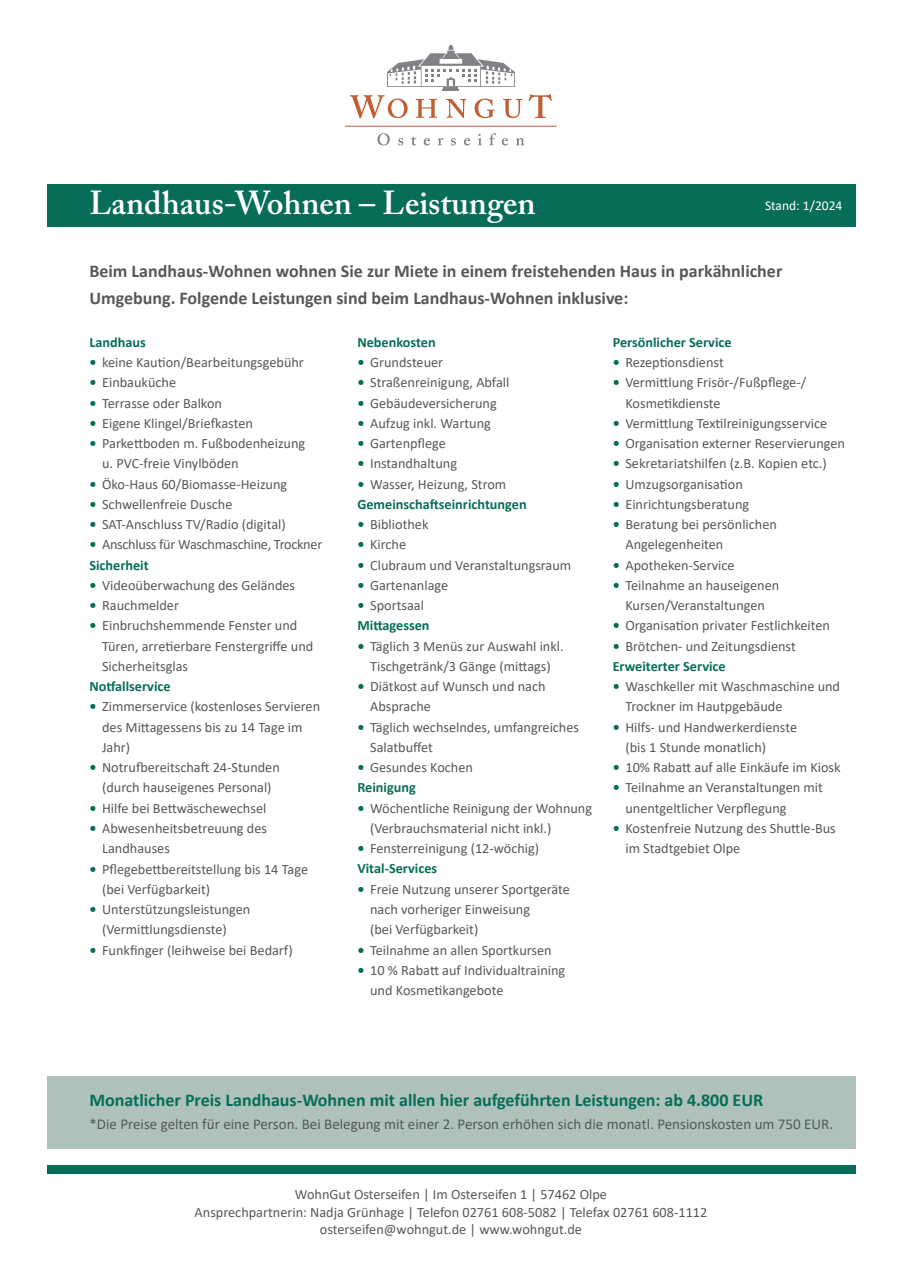
<style>
.page{position:relative;width:902px;height:1272px;background:#fff}
.page>*{position:absolute;margin:0;border:0;box-sizing:border-box;transform-origin:0 0}
.t1{font:600 33px "Adobe Caslon Pro";color:#fff}
.t2{font:700 18px/27px "Calibri";color:#57585a}
.t3{font:700 18px "Calibri";color:#076d58}
.t4{font:15px "Calibri";color:#57585a}
.t5{font:14.25px/20.2px "Calibri";color:#57585a}
.t6{font:700 14.25px/20.2px "Calibri";color:#076d58}
.t7{font:14.25px/20.2px "Calibri";letter-spacing:-.02em;color:#57585a}
.t8{font:13.5px "Calibri";color:#fff}
.s1{font-weight:700;color:#076d58}
.s2{font-weight:400;color:#57585a}
</style>
<div class="page">
<svg style="left:377px;top:133px;width:13px;height:12px"></svg>
<svg style="left:398px;top:138px;width:5px;height:7px"></svg>
<svg style="left:411px;top:136px;width:5px;height:9px"></svg>
<svg style="left:423px;top:138px;width:7px;height:7px"></svg>
<svg style="left:437px;top:138px;width:6px;height:7px"></svg>
<svg style="left:451px;top:138px;width:5px;height:7px"></svg>
<svg style="left:464px;top:138px;width:6px;height:7px"></svg>
<svg style="left:478px;top:134px;width:4px;height:11px"></svg>
<svg style="left:489px;top:133px;width:7px;height:12px"></svg>
<svg style="left:502px;top:138px;width:6px;height:7px"></svg>
<svg style="left:516px;top:138px;width:8px;height:7px"></svg>
<hr style="left:345px;top:126px;width:211px;height:1px;background:#bf5f33">
<svg style="left:528px;top:94px;width:23px;height:24px"></svg>
<svg style="left:350px;top:45px;width:172px;height:73px"></svg>
<div style="left:47px;top:184px;width:808px;height:42px;background:#076d58"></div>
<div style="left:47px;top:1165px;width:808px;height:9px;background:#076d58"></div>
<div style="left:47px;top:1075px;width:808px;height:73px;background:#aec2bb"></div>
<h1 class="t1" style="left:89px;top:184px;width:448px">Landhaus-Wohnen – Leistungen</h1>
<p class="t8" style="left:765px;top:196px;width:79px">Stand: 1/2024</p>
<p class="t2" style="left:89px;top:258px;width:694px">Beim Landhaus-Wohnen wohnen Sie zur Miete in einem freistehenden Haus in parkähnlicher<br>Umgebung. Folgende Leistungen sind beim Landhaus-Wohnen inklusive:</p>
<p class="t6" style="left:89px;top:332px;width:58px">Landhaus</p>
<p class="t5" style="left:89px;top:352px;width:216px"><span class="s1">•</span> keine Kaution/Bearbeitungsgebühr</p>
<p class="t5" style="left:89px;top:372px;width:88px"><span class="s1">•</span> Einbauküche</p>
<p class="t5" style="left:89px;top:392px;width:134px"><span class="s1">•</span> Terrasse oder Balkon</p>
<p class="t5" style="left:89px;top:412px;width:165px"><span class="s1">•</span> Eigene Klingel/Briefkasten</p>
<p class="t5" style="left:102px;top:433px;width:205px;text-indent:-13px"><span class="s1">•</span> Parkettboden m. Fußbodenheizung u. PVC-freie Vinylböden</p>
<p class="t5" style="left:89px;top:473px;width:199px"><span class="s1">•</span> Öko-Haus 60/Biomasse-Heizung</p>
<p class="t5" style="left:89px;top:493px;width:145px"><span class="s1">•</span> Schwellenfreie Dusche</p>
<p class="t5" style="left:89px;top:514px;width:198px"><span class="s1">•</span> SAT-Anschluss TV/Radio (digital)</p>
<p class="t7" style="left:89px;top:534px;width:234px"><span class="s1">•</span> Anschluss für Waschmaschine, Trockner<br><span class="s1">Sicherheit</span></p>
<p class="t5" style="left:89px;top:574px;width:207px"><span class="s1">•</span> Videoüberwachung des Geländes</p>
<p class="t5" style="left:89px;top:595px;width:91px"><span class="s1">•</span> Rauchmelder</p>
<p class="t5" style="left:102px;top:615px;width:213px;text-indent:-13px"><span class="s1">•</span> Einbruchshemmende Fenster und<br>Türen, arretierbare Fenstergriffe und<br>Sicherheitsglas</p>
<p class="t6" style="left:89px;top:676px;width:83px">Notfallservice</p>
<p class="t5" style="left:102px;top:696px;width:219px;text-indent:-13px"><span class="s1">•</span> Zimmerservice (kostenloses Servieren des Mittagessens bis zu 14 Tage im<br>Jahr)</p>
<p class="t5" style="left:89px;top:757px;width:192px;text-align:center"><span class="s1">•</span> Notrufbereitschaft 24-Stunden (durch hauseigenes Personal)</p>
<p class="t5" style="left:89px;top:797px;width:178px"><span class="s1">•</span> Hilfe bei Bettwäschewechsel</p>
<p class="t5" style="left:102px;top:817px;width:166px;text-indent:-13px"><span class="s1">•</span> Abwesenheitsbetreuung des<br>Landhauses</p>
<p class="t5" style="left:102px;top:858px;width:207px;text-indent:-13px"><span class="s1">•</span> Pflegebettbereitstellung bis 14 Tage (bei Verfügbarkeit)</p>
<p class="t5" style="left:102px;top:898px;width:150px;text-indent:-13px"><span class="s1">•</span> Unterstützungsleistungen (Vermittlungsdienste)</p>
<p class="t5" style="left:89px;top:939px;width:205px"><span class="s1">•</span> Funkfinger (leihweise bei Bedarf)</p>
<p class="t6" style="left:357px;top:332px;width:80px">Nebenkosten</p>
<p class="t5" style="left:357px;top:352px;width:87px"><span class="s1">•</span> Grundsteuer</p>
<p class="t5" style="left:357px;top:372px;width:153px"><span class="s1">•</span> Straßenreinigung, Abfall</p>
<p class="t5" style="left:357px;top:392px;width:141px"><span class="s1">•</span> Gebäudeversicherung</p>
<p class="t5" style="left:357px;top:412px;width:135px"><span class="s1">•</span> Aufzug inkl. Wartung</p>
<p class="t5" style="left:357px;top:433px;width:90px"><span class="s1">•</span> Gartenpflege</p>
<p class="t5" style="left:357px;top:453px;width:101px"><span class="s1">•</span> Instandhaltung</p>
<p class="t6" style="left:357px;top:473px;width:171px">• <span class="s2">Wasser, Heizung, Strom<br></span>Gemeinschaftseinrichtungen</p>
<p class="t5" style="left:357px;top:514px;width:73px"><span class="s1">•</span> Bibliothek</p>
<p class="t5" style="left:357px;top:534px;width:50px"><span class="s1">•</span> Kirche</p>
<p class="t5" style="left:357px;top:554px;width:215px"><span class="s1">•</span> Clubraum und Veranstaltungsraum</p>
<p class="t5" style="left:357px;top:574px;width:92px"><span class="s1">•</span> Gartenanlage</p>
<p class="t6" style="left:357px;top:595px;width:74px">• <span class="s2">Sportsaal<br></span>Mittagessen</p>
<p class="t5" style="left:357px;top:635px;width:208px;text-align:center"><span class="s1">•</span> Täglich 3 Menüs zur Auswahl inkl.<br>Tischgetränk/3 Gänge (mittags)</p>
<p class="t5" style="left:370px;top:676px;width:177px;text-indent:-13px"><span class="s1">•</span> Diätkost auf Wunsch und nach<br>Absprache</p>
<p class="t5" style="left:370px;top:716px;width:210px;text-indent:-13px"><span class="s1">•</span> Täglich wechselndes, umfangreiches<br>Salatbuffet</p>
<p class="t5" style="left:357px;top:757px;width:117px"><span class="s1">•</span> Gesundes Kochen<br><span class="s1">Reinigung</span></p>
<p class="t5" style="left:370px;top:797px;width:223px;text-indent:-13px"><span class="s1">•</span> Wöchentliche Reinigung der Wohnung (Verbrauchsmaterial nicht inkl.)</p>
<p class="t5" style="left:357px;top:838px;width:183px"><span class="s1">•</span> Fensterreinigung (12-wöchig)<br><span class="s1">Vital-Services</span></p>
<p class="t5" style="left:370px;top:878px;width:201px;text-indent:-13px"><span class="s1">•</span> Freie Nutzung unserer Sportgeräte nach vorheriger Einweisung<br>(bei Verfügbarkeit)</p>
<p class="t5" style="left:357px;top:939px;width:196px"><span class="s1">•</span> Teilnahme an allen Sportkursen</p>
<p class="t5" style="left:370px;top:959px;width:197px;text-indent:-13px"><span class="s1">•</span> 10 % Rabatt auf Individualtraining und Kosmetikangebote</p>
<p class="t6" style="left:612px;top:332px;width:120px">Persönlicher Service</p>
<p class="t5" style="left:612px;top:352px;width:113px"><span class="s1">•</span> Rezeptionsdienst</p>
<p class="t5" style="left:625px;top:372px;width:182px;text-indent:-13px"><span class="s1">•</span> Vermittlung Frisör-/Fußpflege-/<br>Kosmetikdienste</p>
<p class="t5" style="left:612px;top:412px;width:216px"><span class="s1">•</span> Vermittlung Textilreinigungsservice</p>
<p class="t5" style="left:612px;top:433px;width:234px"><span class="s1">•</span> Organisation externer Reservierungen</p>
<p class="t5" style="left:612px;top:453px;width:216px"><span class="s1">•</span> Sekretariatshilfen (z.B. Kopien etc.)</p>
<p class="t5" style="left:612px;top:473px;width:132px"><span class="s1">•</span> Umzugsorganisation</p>
<p class="t5" style="left:612px;top:493px;width:138px"><span class="s1">•</span> Einrichtungsberatung</p>
<p class="t5" style="left:625px;top:514px;width:153px;text-indent:-13px"><span class="s1">•</span> Beratung bei persönlichen<br>Angelegenheiten</p>
<p class="t5" style="left:612px;top:554px;width:123px"><span class="s1">•</span> Apotheken-Service</p>
<p class="t5" style="left:612px;top:574px;width:168px;text-align:center"><span class="s1">•</span> Teilnahme an hauseigenen<br>Kursen/Veranstaltungen</p>
<p class="t5" style="left:612px;top:615px;width:219px"><span class="s1">•</span> Organisation privater Festlichkeiten</p>
<p class="t5" style="left:612px;top:635px;width:185px"><span class="s1">•</span> Brötchen- und Zeitungsdienst<br><span class="s1">Erweiterter Service</span></p>
<p class="t5" style="left:625px;top:676px;width:216px;text-indent:-13px"><span class="s1">•</span> Waschkeller mit Waschmaschine und<br>Trockner im Hautpgebäude</p>
<p class="t5" style="left:625px;top:716px;width:173px;text-indent:-13px"><span class="s1">•</span> Hilfs- und Handwerkerdienste (bis 1 Stunde monatlich)</p>
<p class="t5" style="left:612px;top:757px;width:229px"><span class="s1">•</span> 10% Rabatt auf alle Einkäufe im Kiosk</p>
<p class="t5" style="left:625px;top:777px;width:199px;text-indent:-13px"><span class="s1">•</span> Teilnahme an Veranstaltungen mit unentgeltlicher Verpflegung</p>
<p class="t5" style="left:625px;top:817px;width:212px;text-indent:-13px"><span class="s1">•</span> Kostenfreie Nutzung des Shuttle-Bus im Stadtgebiet Olpe</p>
<p class="t3" style="left:89px;top:1088px;width:675px">Monatlicher Preis Landhaus-Wohnen mit allen hier aufgeführten Leistungen: ab 4.800 EUR</p>
<p class="t4" style="left:89px;top:1114px;width:745px">*Die Preise gelten für eine Person. Bei Belegung mit einer 2. Person erhöhen sich die monatl. Pensionskosten um 750 EUR.</p>
<p class="t5" style="left:195px;top:1185px;width:514px;line-height:17.1px;text-align:center">WohnGut Osterseifen | Im Osterseifen 1 | 57462 Olpe<br>Ansprechpartnerin: Nadja Grünhage | Telefon 02761 608-5082 | Telefax 02761 608-1112 osterseifen@wohngut.de | www.wohngut.de</p>
</div>
